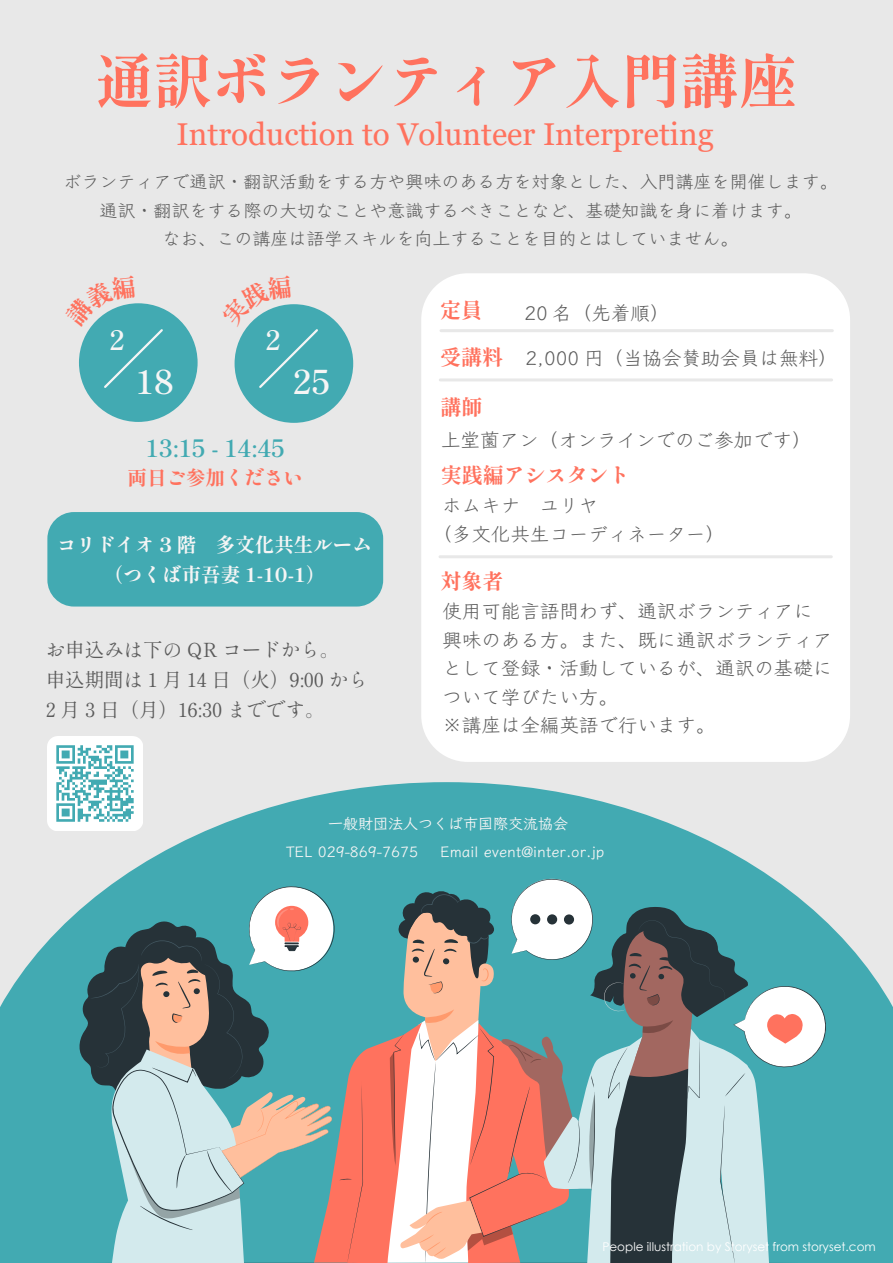
<style>
.page{position:relative;width:893px;height:1263px;background:#fff}
.page>*{position:absolute;margin:0;border:0;box-sizing:border-box;transform-origin:0 0}
.t1{font:800 58.5px "Shippori Mincho B1";color:#ff725e}
.t2{font:600 33px "Shippori Mincho B1";color:#f5f5f5}
.t3{font:31.5px "Georgia";color:#ff725e}
.t4{font:600 27px "Shippori Mincho B1";color:#f5f5f5}
.t5{font:600 24px "Shippori Mincho B1";color:#42aab2}
.t6{font:800 21px "Shippori Mincho B1";color:#ff725e}
.t7{font:19.5px/28.5px "Klee One";color:#5b5b5b}
.t8{font:19.5px/30px "Shippori Mincho B1";color:#5b5b5b}
.t9{font:800 19.5px/30px "Shippori Mincho B1";color:#f5f5f5;text-align:center}
.t10{font:800 19.5px "Shippori Mincho B1";color:#ff725e}
.t11{font:18px/28.5px "Klee One";color:#5b5b5b;text-align:center}
.t12{font:600 15px/27.8px "Klee One";color:#f5f5f5}
.t13{font:12px "Century Gothic";color:#fff}
</style>
<div class="page">
<div style="left:0;top:0;width:893px;height:1262px;background:#e8e8e8"></div>
<svg style="left:0;top:782px;width:893px;height:481px;fill:#42aab2"></svg>
<svg style="left:63px;top:876px;width:767px;height:387px;background:#8ba5a4"></svg>
<div style="left:421px;top:273px;width:429px;height:489px;background:#fff;border-radius:46px"></div>
<div style="left:47px;top:512px;width:336px;height:94px;background:#42aab2;border-radius:27px"></div>
<div style="left:79px;top:303px;width:119px;height:119px;background:#42aab2;border-radius:50%"></div>
<div style="left:235px;top:304px;width:118px;height:119px;background:#42aab2;border-radius:50%"></div>
<hr style="left:440px;top:378px;width:392px;height:3px;background:#e8e8e8">
<hr style="left:441px;top:329px;width:391px;height:3px;background:#e8e8e8">
<hr style="left:440px;top:555px;width:391px;height:3px;background:#e8e8e8">
<img style="left:48px;top:736px;width:94px;height:94px">
<svg style="left:79px;top:303px;width:86px;height:87px"></svg>
<svg style="left:234px;top:304px;width:86px;height:86px"></svg>
<h1 class="t1" style="left:95px;top:45px;width:703px">通訳ボランティア入門講座</h1>
<h3 class="t3" style="left:177px;top:115px;width:539px">Introduction to Volunteer Interpreting</h3>
<p class="t11" style="left:64px;top:168px;width:775px">ボランティアで通訳・翻訳活動をする方や興味のある方を対象とした、入門講座を開催します。通訳・翻訳をする際の大切なことや意識するべきことなど、基礎知識を身に着けます。<br>なお、この講座は語学スキルを向上することを目的とはしていません。</p>
<h3 class="t4" style="left:109px;top:324px;width:17px">2</h3>
<h2 class="t2" style="left:136px;top:361px;width:40px">18</h2>
<h3 class="t4" style="left:265px;top:324px;width:17px">2</h3>
<h2 class="t2" style="left:292px;top:361px;width:39px">25</h2>
<p class="t5" style="left:146px;top:433px;width:141px">13:15 - 14:45</p>
<p class="t10" style="left:128px;top:465px;width:177px">両日ご参加ください</p>
<p class="t9" style="left:57px;top:530px;width:316px">コリドイオ 3 階　多文化共生ルーム（つくば市吾妻 1-10-1）</p>
<p class="t8" style="left:46px;top:635px;width:324px">お申込みは下の QR コードから。<br>申込期間は１月 14 日（火）9:00 から<br>2 月 3 日（月）16:30 までです。</p>
<p class="t6" style="left:440px;top:297px;width:43px">定員</p>
<p class="t6" style="left:440px;top:344px;width:64px">受講料</p>
<p class="t6" style="left:440px;top:394px;width:43px">講師</p>
<p class="t7" style="left:524px;top:298px;width:147px">20 名（先着順）</p>
<p class="t7" style="left:525px;top:344px;width:313px">2,000 円（当協会賛助会員は無料）</p>
<p class="t7" style="left:441px;top:425px;width:372px">上堂薗アン（オンラインでのご参加です）</p>
<p class="t6" style="left:441px;top:462px;width:190px">実践編アシスタント</p>
<p class="t7" style="left:432px;top:491px;width:294px;text-indent:10px">ホムキナ　ユリヤ<br>（多文化共生コーディネーター）</p>
<p class="t6" style="left:440px;top:568px;width:64px">対象者</p>
<p class="t7" style="left:442px;top:597px;width:392px">使用可能言語問わず、通訳ボランティアに興味のある方。また、既に通訳ボランティアとして登録・活動しているが、通訳の基礎について学びたい方。<br>※講座は全編英語で行います。</p>
<p class="t12" style="left:286px;top:809px;width:284px;text-indent:42px">一般財団法人つくば市国際交流協会<br>TEL 029-869-7675</p>
<p class="t12" style="left:440px;top:837px;width:166px">Email event@inter.or.jp</p>
<p class="t13" style="left:602px;top:1238px;width:275px">People illustration by Storyset from storyset.com</p>
</div>
